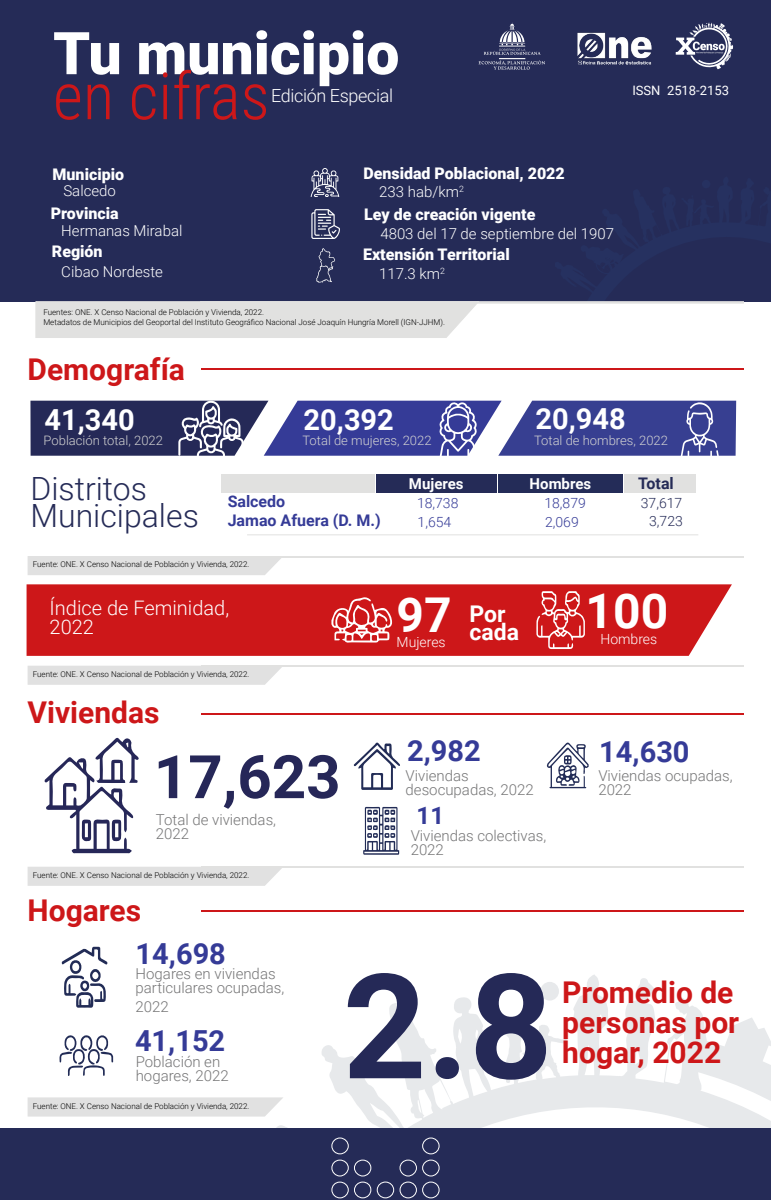
<style>
.page{position:relative;width:771px;height:1200px;background:#fff}
.page>*{position:absolute;margin:0;border:0;box-sizing:border-box;transform-origin:0 0}
.t1{font:700 146px "Roboto";color:#252957}
.t2{font:300 65px "Roboto Condensed";color:#cd1719}
.t3{font:700 60px "Roboto";color:#262758}
.t4{font:900 59px "Roboto";color:#fff}
.t5{font:700 48px "Roboto";color:#fff}
.t6{font:300 32px/27px "Roboto";color:#252b57}
.t7{font:700 30px/30px "Roboto";color:#cd1719}
.t8{font:700 29px "Roboto";color:#353b97}
.t9{font:700 29px "Roboto";color:#fff}
.t10{font:700 24px "Roboto";color:#353b97}
.t11{font:700 23px/18px "Roboto";color:#fff}
.t12{font:300 20px/19px "Roboto";color:#fff}
.t13{font:300 18px "Roboto";letter-spacing:-.02em;color:#fff}
.t14{font:900 16px "Roboto";color:#fff}
.t15{font:700 16px/18.6px "Roboto";color:#353b97}
.t16{font:700 16px "Roboto";color:#252b57}
.t17{font:300 15px/14px "Roboto";color:#757576}
.t18{font:300 15px "Roboto";color:#fff}
.t19{font:700 15px "Roboto";color:#fff}
.t20{font:300 14px "Roboto";color:#353b97}
.t21{font:300 14px "Roboto";color:#fff}
.t22{font:300 14px "Roboto";color:#252b57}
.t23{font:300 13px "Roboto";color:#d2d2d2}
.t24{font:13px "Roboto";color:#fff}
.t25{font:300 8px/10px "Roboto";color:#000}
.s1{font-size:48px}
</style>
<div class="page">
<div style="left:0;top:0;width:771px;height:301px;background:#252b57"></div>
<img style="left:577px;top:32px;width:75px;height:33px">
<svg style="left:676px;top:23px;width:57px;height:46px"></svg>
<svg style="left:478px;top:23px;width:67px;height:47px"></svg>
<svg style="left:276px;top:975px;width:495px;height:153px"></svg>
<div style="left:0;top:1128px;width:771px;height:72px;background:#252b57"></div>
<div style="left:27px;top:584px;width:705px;height:72px;background:#cd1719"></div>
<div style="left:28px;top:666px;width:254px;height:19px;background:#e1e1e1"></div>
<div style="left:28px;top:867px;width:254px;height:19px;background:#e1e1e1"></div>
<svg style="left:28px;top:1097px;width:255px;height:20px;background:#e3e3e3"></svg>
<div style="left:35px;top:301px;width:442px;height:37px;background:#e1e1e0"></div>
<div style="left:376px;top:1181px;width:18px;height:17px;border:1px solid #fff;border-radius:50%"></div>
<div style="left:422px;top:1137px;width:18px;height:18px;border:1px solid #fff;border-radius:50%"></div>
<div style="left:331px;top:1137px;width:18px;height:17px;border:1px solid #fff;border-radius:50%"></div>
<div style="left:354px;top:1160px;width:18px;height:17px;border:1px solid #fff;border-radius:50%"></div>
<div style="left:399px;top:1160px;width:18px;height:17px;border:1px solid #fff;border-radius:50%"></div>
<div style="left:422px;top:1159px;width:18px;height:18px;border:1px solid #fff;border-radius:50%"></div>
<div style="left:331px;top:1159px;width:18px;height:18px;border:1px solid #fff;border-radius:50%"></div>
<div style="left:354px;top:1182px;width:18px;height:16px;border:1px solid #fff;border-radius:50%"></div>
<div style="left:422px;top:1181px;width:18px;height:18px;border:1px solid #fff;border-radius:50%"></div>
<div style="left:399px;top:1181px;width:18px;height:17px;border:1px solid #fff;border-radius:50%"></div>
<div style="left:331px;top:1181px;width:18px;height:18px;border:1px solid #fff;border-radius:50%"></div>
<svg style="left:311px;top:209px;width:29px;height:30px"></svg>
<svg style="left:331px;top:597px;width:61px;height:46px"></svg>
<svg style="left:536px;top:591px;width:49px;height:58px;background:#d84f50"></svg>
<svg style="left:45px;top:737px;width:94px;height:116px"></svg>
<svg style="left:547px;top:742px;width:42px;height:46px"></svg>
<svg style="left:363px;top:807px;width:36px;height:48px"></svg>
<svg style="left:354px;top:742px;width:46px;height:48px"></svg>
<svg style="left:62px;top:947px;width:45px;height:61px"></svg>
<svg style="left:59px;top:1035px;width:54px;height:41px"></svg>
<hr style="left:201px;top:369px;width:543px;height:1px;background:#cd1719">
<div style="left:200px;top:301px;width:544px;height:3px;background:#e1e1e0;border:1px solid #e1e1e0"></div>
<hr style="left:201px;top:713px;width:543px;height:2px;background:#cd1719">
<hr style="left:201px;top:666px;width:543px;height:1px;background:#e1e1e0">
<hr style="left:201px;top:867px;width:543px;height:1px;background:#e1e1e0">
<hr style="left:201px;top:910px;width:543px;height:1px;background:#cd1719">
<svg style="left:311px;top:168px;width:28px;height:29px"></svg>
<div style="left:28px;top:556px;width:255px;height:19px;background:#e1e1e1"></div>
<hr style="left:201px;top:556px;width:543px;height:1px;background:#e1e1e0">
<div style="left:625px;top:474px;width:71px;height:18px;background:#e1e1e0"></div>
<div style="left:376px;top:474px;width:121px;height:18px;background:#252b57"></div>
<div style="left:498px;top:474px;width:125px;height:18px;background:#242c58"></div>
<hr style="left:247px;top:534px;width:451px;height:1px;background:#e1e1e0">
<div style="left:221px;top:474px;width:154px;height:18px;background:#e1e1e0"></div>
<svg style="left:30px;top:401px;width:706px;height:55px;background:#4d5291"></svg>
<svg style="left:316px;top:248px;width:19px;height:35px"></svg>
<h3 class="t4" style="left:53px;top:12px;width:348px">Tu municipio</h3>
<h2 class="t2" style="left:53px;top:51px;width:218px">en cifras</h2>
<h3 class="t13" style="left:271px;top:83px;width:123px">Edición Especial</h3>
<h3 class="t24" style="left:632px;top:81px;width:98px">ISSN 2518-2153</h3>
<h3 class="t14" style="left:53px;top:163px;width:73px">Municipio</h3>
<h3 class="t18" style="left:63px;top:180px;width:54px">Salcedo</h3>
<h3 class="t14" style="left:363px;top:162px;width:203px">Densidad Poblacional, 2022</h3>
<h3 class="t18" style="left:379px;top:181px;width:86px">233 hab/km<sup>2</sup></h3>
<h3 class="t14" style="left:51px;top:202px;width:69px">Provincia</h3>
<h3 class="t14" style="left:52px;top:241px;width:52px">Región</h3>
<h3 class="t18" style="left:61px;top:220px;width:123px">Hermanas Mirabal</h3>
<h3 class="t18" style="left:61px;top:261px;width:103px">Cibao Nordeste</h3>
<h3 class="t14" style="left:364px;top:204px;width:173px">Ley de creación vigente</h3>
<h3 class="t14" style="left:363px;top:243px;width:148px">Extensión Territorial</h3>
<h3 class="t18" style="left:380px;top:223px;width:235px">4803 del 17 de septiembre del 1907</h3>
<h3 class="t18" style="left:379px;top:263px;width:67px">117.3 km<sup>2</sup></h3>
<p class="t25" style="left:43px;top:306px;width:403px">Fuentes: ONE. X Censo Nacional de Población y Vivienda, 2022.<br>Metadatos de Municipios del Geoportal del Instituto Geográfico Nacional José Joaquín Hungría Morell (IGN-JJHM).</p>
<h3 class="t7" style="left:28px;top:353px;width:159px">Demografía</h3>
<h3 class="t9" style="left:536px;top:399px;width:92px">20,948</h3>
<h3 class="t9" style="left:45px;top:399px;width:92px">41,340</h3>
<h3 class="t9" style="left:304px;top:400px;width:92px">20,392</h3>
<h3 class="t23" style="left:44px;top:432px;width:121px">Población total, 2022</h3>
<h3 class="t23" style="left:302px;top:432px;width:131px">Total de mujeres, 2022</h3>
<h3 class="t23" style="left:534px;top:432px;width:135px">Total de hombres, 2022</h3>
<h3 class="t6" style="left:30px;top:474px;width:170px">Distritos<br>Municipales</h3>
<h3 class="t15" style="left:228px;top:492px;width:155px">Salcedo<br>Jamao Afuera (D. M.)</h3>
<p class="t25" style="left:33px;top:559px;width:218px">Fuente: ONE. X Censo Nacional de Población y Vivienda, 2022.</p>
<h3 class="t12" style="left:50px;top:598px;width:181px">Índice de Feminidad,<br>2022</h3>
<p class="t25" style="left:33px;top:669px;width:218px">Fuente: ONE. X Censo Nacional de Población y Vivienda, 2022.</p>
<h3 class="t7" style="left:28px;top:696px;width:134px">Viviendas</h3>
<h3 class="t3" style="left:154px;top:735px;width:188px">17,623</h3>
<h3 class="t17" style="left:156px;top:812px;width:122px">Total de viviendas,<br>2022</h3>
<p class="t25" style="left:33px;top:870px;width:218px">Fuente: ONE. X Censo Nacional de Población y Vivienda, 2022.</p>
<h3 class="t7" style="left:28px;top:894px;width:115px">Hogares</h3>
<h3 class="t19" style="left:409px;top:473px;width:56px">Mujeres</h3>
<h3 class="t19" style="left:530px;top:473px;width:63px">Hombres</h3>
<h3 class="t16" style="left:638px;top:472px;width:37px">Total</h3>
<h3 class="t20" style="left:417px;top:493px;width:43px">18,738</h3>
<h3 class="t20" style="left:544px;top:493px;width:43px">18,879</h3>
<h3 class="t22" style="left:641px;top:493px;width:43px">37,617</h3>
<h3 class="t20" style="left:418px;top:512px;width:35px">1,654</h3>
<h3 class="t20" style="left:545px;top:512px;width:35px">2,069</h3>
<h3 class="t22" style="left:649px;top:511px;width:35px">3,723</h3>
<h3 class="t11" style="left:470px;top:604px;width:51px;text-indent:-73px"><span class="s1">97</span> Por cada</h3>
<h3 class="t5" style="left:586px;top:578px;width:84px">100</h3>
<h3 class="t21" style="left:397px;top:632px;width:51px">Mujeres</h3>
<h3 class="t21" style="left:600px;top:629px;width:58px">Hombres</h3>
<h3 class="t8" style="left:407px;top:730px;width:75px">2,982</h3>
<h3 class="t17" style="left:406px;top:768px;width:130px">Viviendas desocupadas, 2022</h3>
<h3 class="t10" style="left:417px;top:799px;width:29px">11</h3>
<h3 class="t17" style="left:411px;top:828px;width:137px">Viviendas colectivas,<br>2022</h3>
<h3 class="t8" style="left:599px;top:731px;width:92px">14,630</h3>
<h3 class="t17" style="left:598px;top:768px;width:136px">Viviendas ocupadas,<br>2022</h3>
<h3 class="t8" style="left:136px;top:933px;width:92px">14,698</h3>
<h3 class="t17" style="left:136px;top:966px;width:150px">Hogares en viviendas particulares ocupadas,</h3>
<h3 class="t17" style="left:136px;top:999px;width:35px">2022</h3>
<h3 class="t8" style="left:135px;top:1020px;width:92px">41,152</h3>
<h3 class="t17" style="left:136px;top:1054px;width:86px">Población en</h3>
<h3 class="t17" style="left:136px;top:1068px;width:94px">hogares, 2022</h3>
<p class="t25" style="left:33px;top:1101px;width:218px">Fuente: ONE. X Censo Nacional de Población y Vivienda, 2022.</p>
<h1 class="t1" style="left:343px;top:924px;width:212px">2.8</h1>
<h3 class="t7" style="left:562px;top:976px;width:178px">Promedio de personas por</h3>
<h3 class="t7" style="left:562px;top:1036px;width:161px">hogar, 2022</h3>
</div>
